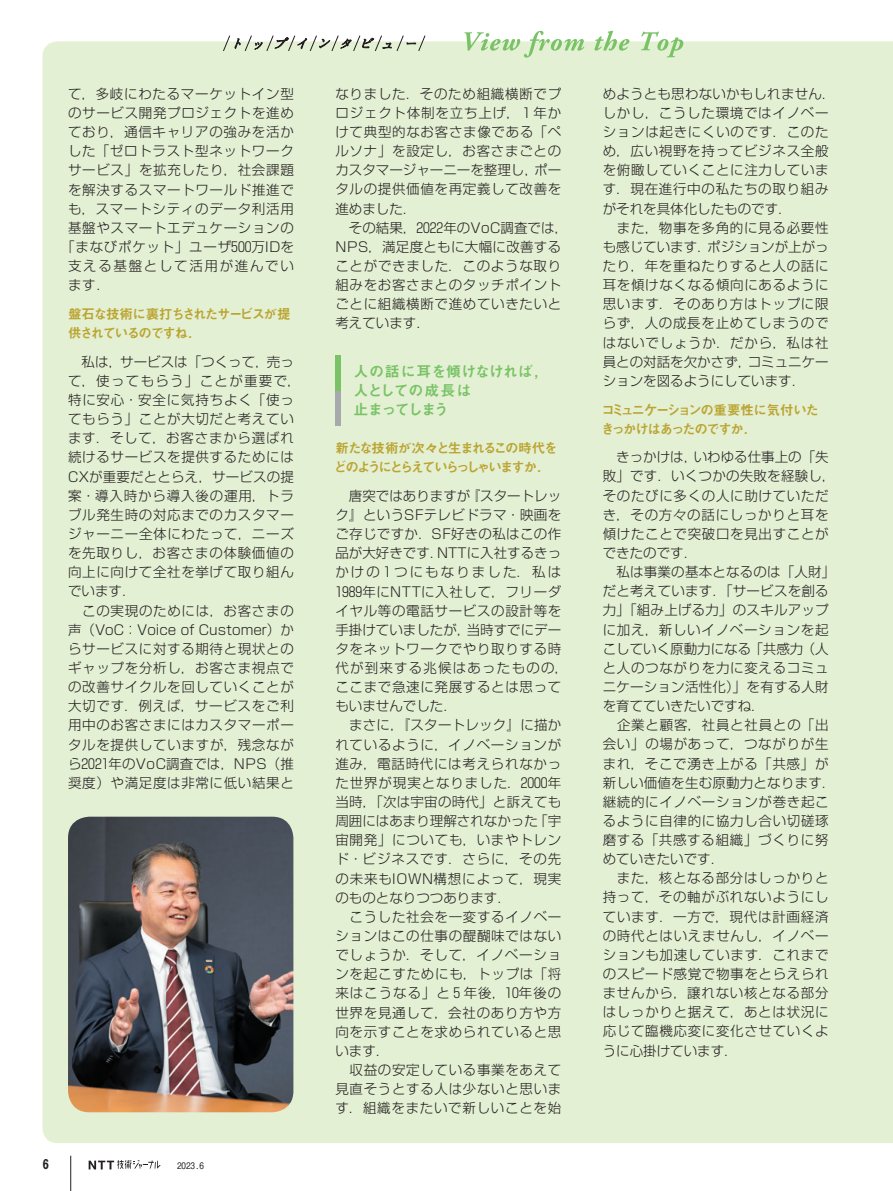
<style>
.page{position:relative;width:893px;height:1191px;background:#fff}
.page>*{position:absolute;margin:0;border:0;box-sizing:border-box;transform-origin:0 0}
.t1{font:15px/19.2px "Midashi Go Pro MB31";letter-spacing:-.025em;color:#79c366}
.t2{font:300 13.5px/19.2px "Shin Go Pro";letter-spacing:.05em;color:#231f20}
.t3{font:13.5px/19.2px "Midashi Go Pro MB31";letter-spacing:-.145em;color:#bba532}
.t4{font:13.5px/19.2px "Midashi Go Pro MB31";letter-spacing:-.095em;color:#bba532}
.t5{font:13.5px/19.2px "Midashi Go Pro MB31";letter-spacing:-.12em;color:#bba532}
.t6{font:300 13.5px "Shin Go Pro";letter-spacing:.125em;color:#231f20}
.t7{font:13.5px "Midashi Go Pr 6 MB31";color:#231f20}
.t8{font:500 9px "Gothic BBB Pr 6";color:#231f20}
</style>
<div class="page">
<div style="left:43px;top:41px;width:850px;height:1102px;background:#e4f0d4"></div>
<div style="left:335px;top:390px;width:6px;height:35px;background:#a8a9ad"></div>
<div style="left:335px;top:355px;width:6px;height:36px;background:#79c366"></div>
<img style="left:68px;top:816px;width:225px;height:296px">
<svg style="left:464px;top:31px;width:120px;height:27px"></svg>
<svg style="left:594px;top:31px;width:35px;height:20px"></svg>
<svg style="left:641px;top:31px;width:42px;height:26px"></svg>
<svg style="left:223px;top:35px;width:203px;height:17px"></svg>
<svg style="left:89px;top:1160px;width:72px;height:9px"></svg>
<hr style="left:70px;top:1155px;width:1px;height:36px;background:#231f20">
<p class="t2" style="left:68px;top:82px;width:227px">て，多岐にわたるマーケットイン型</p>
<p class="t2" style="left:68px;top:102px;width:227px">のサービス開発プロジェクトを進め</p>
<p class="t2" style="left:68px;top:121px;width:227px">ており，通信キャリアの強みを活か</p>
<p class="t2" style="left:68px;top:140px;width:227px">した「ゼロトラスト型ネットワーク</p>
<p class="t2" style="left:68px;top:159px;width:227px">サービス」を拡充したり，社会課題</p>
<p class="t2" style="left:68px;top:178px;width:227px">を解決するスマートワールド推進で</p>
<p class="t2" style="left:68px;top:197px;width:227px">も，スマートシティのデータ利活用</p>
<p class="t2" style="left:68px;top:216px;width:227px">基盤やスマートエデュケーションの</p>
<p class="t2" style="left:61px;top:235px;width:234px">「まなびポケット」ユーザ500万IDを</p>
<p class="t6" style="left:68px;top:255px;width:227px">支える基盤として活用が進んでい</p>
<p class="t2" style="left:68px;top:274px;width:43px">ます．</p>
<p class="t5" style="left:68px;top:303px;width:224px">盤石な技術に裏打ちされたサービスが提供されているのですね．</p>
<p class="t2" style="left:68px;top:350px;width:234px">　私は，サービスは「つくって，売って，使ってもらう」ことが重要で，特に安心・安全に気持ちよく「使ってもらう」ことが大切だと考えています．そして，お客さまから選ばれ続けるサービスを提供するためには<br>CXが重要だととらえ，サービスの提案・導入時から導入後の運用，トラブル発生時の対応までのカスタマージャーニー全体にわたって，ニーズを先取りし，お客さまの体験価値の向上に向けて全社を挙げて取り組んでいます．<br>　この実現のためには，お客さまの声（VoC：Voice of Customer）からサービスに対する期待と現状とのギャップを分析し，お客さま視点での改善サイクルを回していくことが大切です．例えば，サービスをご利用中のお客さまにはカスタマーポータルを提供していますが，残念ながら2021年のVoC調査では，NPS（推奨度）や満足度は非常に低い結果と</p>
<p class="t7" style="left:43px;top:1153px;width:8px">6</p>
<p class="t8" style="left:177px;top:1158px;width:29px">2023.6</p>
<p class="t2" style="left:335px;top:82px;width:234px">なりました．そのため組織横断でプロジェクト体制を立ち上げ， 1 年かけて典型的なお客さま像である「ペルソナ」を設定し，お客さまごとのカスタマージャーニーを整理し，ポータルの提供価値を再定義して改善を進めました．<br>　その結果，2022年のVoC調査では，<br>NPS，満足度ともに大幅に改善することができました．このような取り組みをお客さまとのタッチポイントごとに組織横断で進めていきたいと考えています．</p>
<p class="t1" style="left:353px;top:360px;width:197px">人の話に耳を傾けなければ，人としての成長は<br>止まってしまう</p>
<p class="t3" style="left:334px;top:437px;width:225px">新たな技術が次々と生まれるこの時代をどのようにとらえていらっしゃいますか．</p>
<p class="t2" style="left:335px;top:484px;width:234px">　唐突ではありますが『スタートレック』というSFテレビドラマ・映画をご存じですか．SF好きの私はこの作品が大好きです．NTTに入社するきっかけの 1 つにもなりました．私は<br>1989年にNTTに入社して，フリーダイヤル等の電話サービスの設計等を手掛けていましたが，当時すでにデータをネットワークでやり取りする時代が到来する兆候はあったものの，ここまで急速に発展するとは思ってもいませんでした．<br>　まさに，『スタートレック』に描かれているように，イノベーションが進み，電話時代には考えられなかった世界が現実となりました．2000年当時，「次は宇宙の時代」と訴えても周囲にはあまり理解されなかった「宇宙開発」についても，いまやトレンド・ビジネスです．さらに，その先の未来もIOWN構想によって，現実のものとなりつつあります．<br>　こうした社会を一変するイノベーションはこの仕事の醍醐味ではないでしょうか．そして，イノベーションを起こすためにも，トップは「将来はこうなる」と 5 年後，10年後の世界を見通して，会社のあり方や方向を示すことを求められていると思います．<br>　収益の安定している事業をあえて見直そうとする人は少ないと思います．組織をまたいで新しいことを始</p>
<p class="t2" style="left:603px;top:82px;width:234px">めようとも思わないかもしれません．しかし，こうした環境ではイノベーションは起きにくいのです．このため，広い視野を持ってビジネス全般を俯瞰していくことに注力しています．現在進行中の私たちの取り組みがそれを具体化したものです．<br>　また，物事を多角的に見る必要性も感じています．ポジションが上がったり，年を重ねたりすると人の話に耳を傾けなくなる傾向にあるように思います．そのあり方はトップに限らず，人の成長を止めてしまうのではないでしょうか．だから，私は社員との対話を欠かさず，コミュニケーションを図るようにしています．</p>
<p class="t4" style="left:601px;top:398px;width:219px">コミュニケーションの重要性に気付いたきっかけはあったのですか．</p>
<p class="t2" style="left:603px;top:446px;width:234px">　きっかけは，いわゆる仕事上の「失敗」です．いくつかの失敗を経験し，そのたびに多くの人に助けていただき，その方々の話にしっかりと耳を傾けたことで突破口を見出すことができたのです．<br>　私は事業の基本となるのは「人財」だと考えています．「サービスを創る力」「組み上げる力」のスキルアップに加え，新しいイノベーションを起こしていく原動力になる「共感力（人と人のつながりを力に変えるコミュニケーション活性化）」を有する人財を育てていきたいですね．<br>　企業と顧客，社員と社員との「出会い」の場があって，つながりが生まれ，そこで湧き上がる「共感」が新しい価値を生む原動力となります．継続的にイノベーションが巻き起こるように自律的に協力し合い切磋琢磨する「共感する組織」づくりに努めていきたいです．<br>　また，核となる部分はしっかりと持って，その軸がぶれないようにしています．一方で，現代は計画経済の時代とはいえませんし，イノベーションも加速しています．これまでのスピード感覚で物事をとらえられませんから，譲れない核となる部分はしっかりと据えて，あとは状況に応じて臨機応変に変化させていくように心掛けています．</p>
</div>
